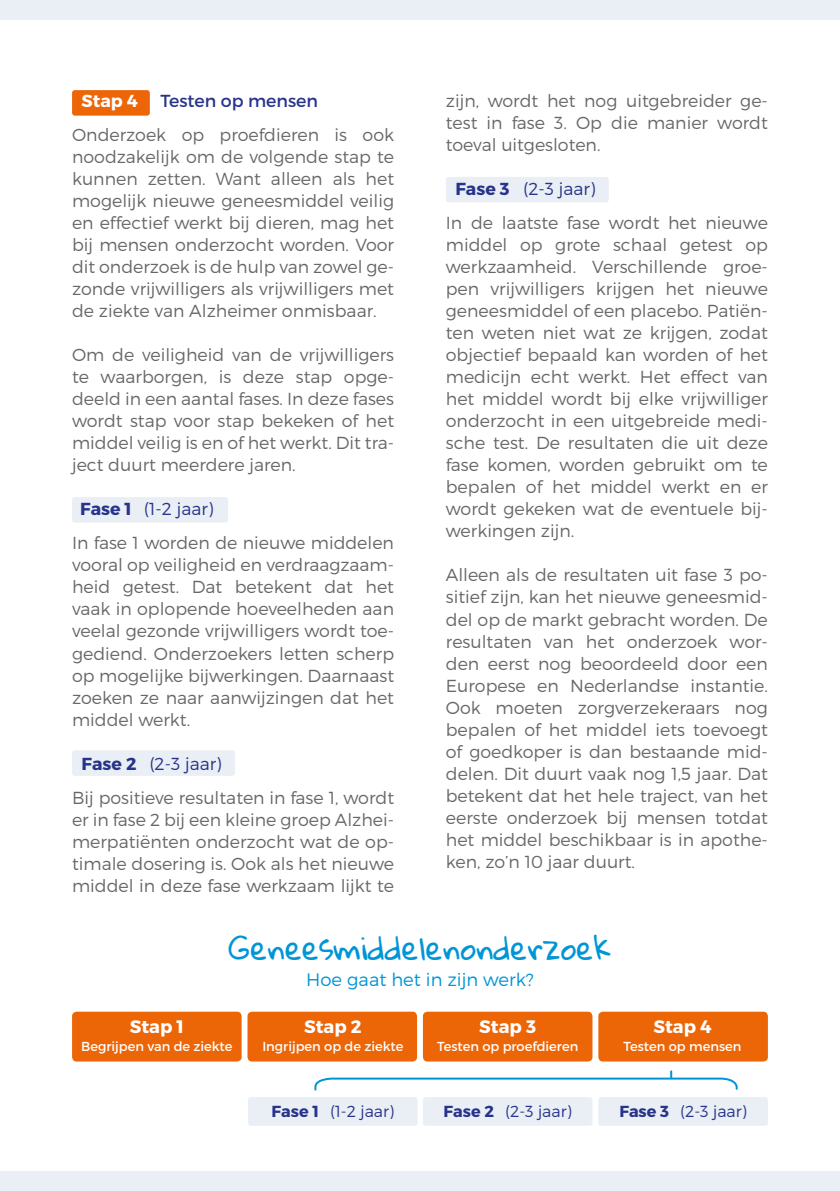
<style>
.page{position:relative;width:840px;height:1191px;background:#fff}
.page>*{position:absolute;margin:0;border:0;box-sizing:border-box;transform-origin:0 0}
.t1{font:28px "Gloria Hallelujah";color:#0095d6}
.t2{font:300 18px "Montserrat";color:#0095d6}
.t3{font:700 18px "Montserrat";color:#fff}
.t4{font:300 17.4px/22px "Montserrat";color:#666766;text-align:justify}
.t5{font:17.4px "Montserrat";color:#28348b}
.t6{font:700 17.4px "Montserrat";color:#fff}
.t7{font:300 16px "Montserrat";color:#28348b}
.t8{font:13px "Montserrat";color:#fff}
.s1{font-weight:700;color:#28348b}
.s2{color:#28348b}
.s3{font-weight:700}
</style>
<div class="page">
<div style="left:0;top:0;width:839px;height:20px;background:#eaeff5"></div>
<div style="left:0;top:1171px;width:839px;height:20px;background:#eaeff5"></div>
<div style="left:445px;top:177px;width:163px;height:25px;background:#eaeff5;border-radius:3px"></div>
<div style="left:72px;top:1011px;width:169px;height:50px;background:#ec6608;border-radius:5px"></div>
<div style="left:247px;top:1011px;width:170px;height:50px;background:#ec6608;border-radius:5px"></div>
<div style="left:422px;top:1011px;width:170px;height:50px;background:#ec6608;border-radius:5px"></div>
<div style="left:598px;top:1011px;width:169px;height:50px;background:#ec6608;border-radius:5px"></div>
<div style="left:248px;top:1097px;width:169px;height:28px;background:#eaeff5;border-radius:3px"></div>
<div style="left:598px;top:1097px;width:169px;height:28px;background:#eaeff5;border-radius:3px"></div>
<div style="left:422px;top:1097px;width:170px;height:28px;background:#eaeff5;border-radius:3px"></div>
<svg style="left:314px;top:1071px;width:424px;height:20px"></svg>
<div style="left:72px;top:90px;width:78px;height:26px;background:#ec6608;border-radius:3px"></div>
<div style="left:72px;top:750px;width:163px;height:26px;background:#eaeff5;border-radius:3px"></div>
<div style="left:72px;top:497px;width:156px;height:25px;background:#eaeff5;border-radius:3px"></div>
<p class="t6" style="left:82px;top:90px;width:58px">Stap 4</p>
<p class="t5" style="left:160px;top:90px;width:159px">Testen op mensen</p>
<p class="t4" style="left:72px;top:124px;width:323px">Onderzoek op proefdieren is ook noodzakelijk om de volgende stap te kunnen zetten. Want alleen als het mogelijk nieuwe geneesmiddel veilig en effectief werkt bij dieren, mag het bij mensen onderzocht worden. Voor dit onderzoek is de hulp van zowel ge&shy;zonde vrijwilligers als vrijwilligers met de ziekte van Alzheimer onmisbaar.</p>
<p class="t4" style="left:72px;top:344px;width:323px">Om de veiligheid van de vrijwilligers te waarborgen, is deze stap opge&shy;deeld in een aantal fases. In deze fases wordt stap voor stap bekeken of het middel veilig is en of het werkt. Dit tra&shy;ject duurt meerdere jaren.</p>
<p class="t4" style="left:72px;top:492px;width:323px;line-height:34px;text-indent:8px"><span class="s1">Fase 1</span> <span class="s2">(1-2 jaar)<br></span>In fase 1 worden de nieuwe middelen</p>
<p class="t4" style="left:72px;top:554px;width:323px">vooral op veiligheid en verdraagzaam&shy;heid getest. Dat betekent dat het vaak in oplopende hoeveelheden aan veelal gezonde vrijwilligers wordt toe&shy;gediend. Onderzoekers letten scherp op mogelijke bijwerkingen. Daarnaast zoeken ze naar aanwijzingen dat het middel werkt.</p>
<p class="t4" style="left:72px;top:746px;width:323px;line-height:34px;text-indent:10px"><span class="s1">Fase 2</span> <span class="s2">(2-3 jaar)<br></span>Bij positieve resultaten in fase 1, wordt</p>
<p class="t4" style="left:72px;top:808px;width:323px">er in fase 2 bij een kleine groep Alzhei&shy;merpatiënten onderzocht wat de op&shy;timale dosering is. Ook als het nieuwe middel in deze fase werkzaam lijkt te</p>
<p class="t4" style="left:445px;top:90px;width:323px">zijn, wordt het nog uitgebreider ge&shy;test in fase 3. Op die manier wordt toeval uitgesloten.</p>
<p class="t4" style="left:445px;top:172px;width:323px;line-height:34px;text-indent:10px"><span class="s1">Fase 3</span> <span class="s2">(2-3 jaar)<br></span>In de laatste fase wordt het nieuwe</p>
<p class="t4" style="left:445px;top:234px;width:323px">middel op grote schaal getest op werkzaamheid. Verschillende groe&shy;pen vrijwilligers krijgen het nieuwe geneesmiddel of een placebo. Patiën&shy;ten weten niet wat ze krijgen, zodat objectief bepaald kan worden of het medicijn echt werkt. Het effect van het middel wordt bij elke vrijwilliger onderzocht in een uitgebreide medi&shy;sche test. De resultaten die uit deze fase komen, worden gebruikt om te bepalen of het middel werkt en er wordt gekeken wat de eventuele bij&shy;werkingen zijn.</p>
<p class="t4" style="left:445px;top:564px;width:323px">Alleen als de resultaten uit fase 3 po&shy;sitief zijn, kan het nieuwe geneesmid&shy;del op de markt gebracht worden. De resultaten van het onderzoek wor&shy;den eerst nog beoordeeld door een Europese en Nederlandse instantie.<br>Ook moeten zorgverzekeraars nog bepalen of het middel iets toevoegt of goedkoper is dan bestaande mid&shy;delen. Dit duurt vaak nog 1,5 jaar. Dat betekent dat het hele traject, van het eerste onderzoek bij mensen totdat het middel beschikbaar is in apothe&shy;ken, zo’n 10 jaar duurt.</p>
<h1 class="t1" style="left:229px;top:934px;width:383px">Geneesmiddelenonderzoek</h1>
<p class="t2" style="left:306px;top:968px;width:229px">Hoe gaat het in zijn werk?</p>
<p class="t3" style="left:130px;top:1016px;width:56px">Stap 1</p>
<p class="t8" style="left:81px;top:1038px;width:153px">Begrijpen van de ziekte</p>
<p class="t3" style="left:304px;top:1016px;width:59px">Stap 2</p>
<p class="t8" style="left:262px;top:1038px;width:142px">Ingrijpen op de ziekte</p>
<p class="t3" style="left:479px;top:1016px;width:58px">Stap 3</p>
<p class="t8" style="left:437px;top:1038px;width:143px">Testen op proefdieren</p>
<p class="t3" style="left:653px;top:1016px;width:60px">Stap 4</p>
<p class="t8" style="left:623px;top:1038px;width:119px">Testen op mensen</p>
<p class="t7" style="left:271px;top:1101px;width:124px"><span class="s3">Fase 1</span> (1-2 jaar)</p>
<p class="t7" style="left:443px;top:1101px;width:130px"><span class="s3">Fase 2</span> (2-3 jaar)</p>
<p class="t7" style="left:619px;top:1101px;width:129px"><span class="s3">Fase 3</span> (2-3 jaar)</p>
</div>
